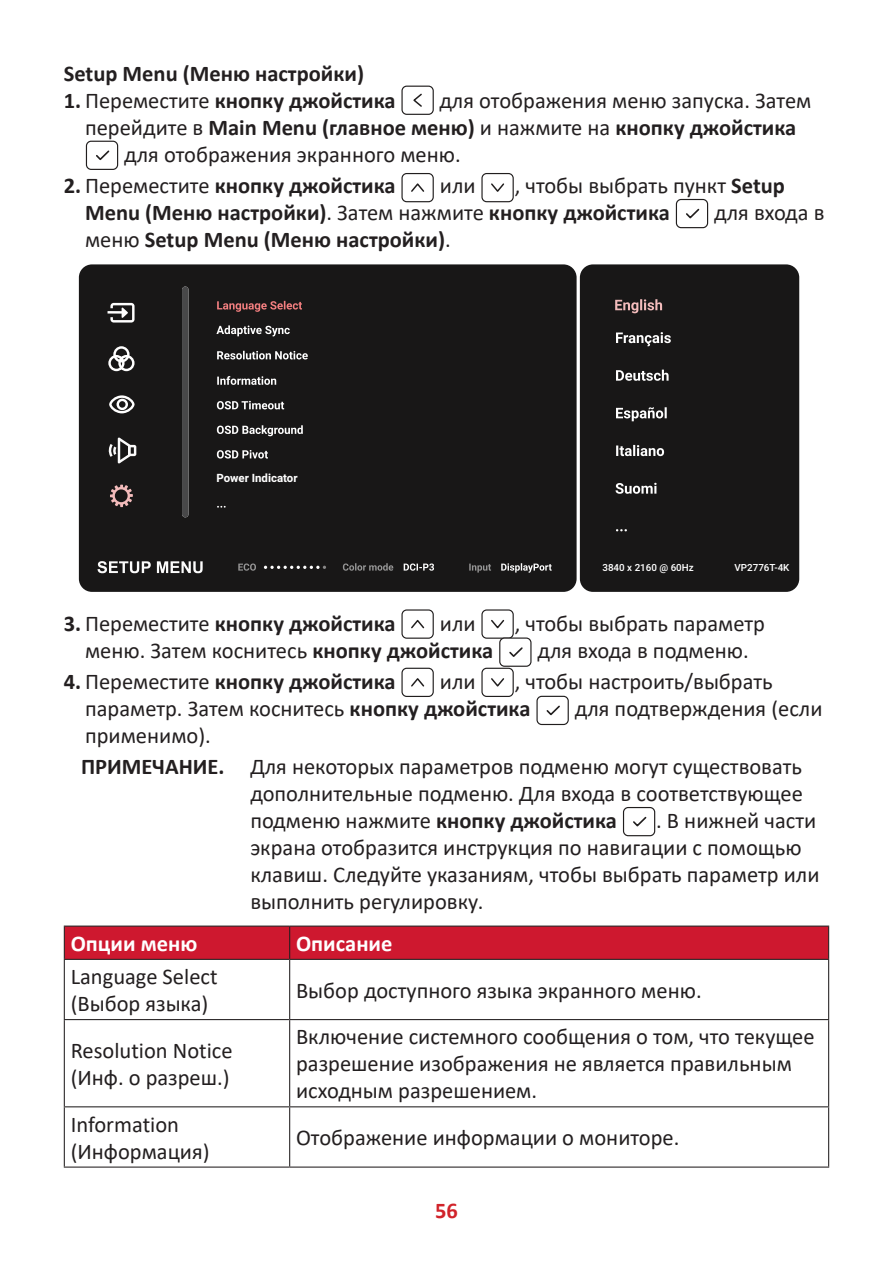
<style>
.page{position:relative;width:893px;height:1263px;background:#fff}
.page>*{position:absolute;margin:0;border:0;box-sizing:border-box;transform-origin:0 0}
.t1{font:22.5px/27px "Calibri";color:#231f20}
.t2{font:700 22.5px/27px "Calibri";color:#231f20}
.t3{font:700 22.5px "Calibri";color:#fff}
.t4{font:700 22.5px "Calibri";color:#d1232a}
.t5{font:700 11.4px "Heebo";color:#fff}
.t6{font:500 9.75px "Heebo";color:#fff}
.s1{font-weight:400}
.s2{font-weight:700}
</style>
<div class="page">
<div style="left:401px;top:86px;width:33px;height:29px;border:1px solid #211e1e;border-radius:5px"></div>
<svg style="left:413px;top:93px;width:9px;height:14px"></svg>
<div style="left:86px;top:141px;width:32px;height:29px;border:1px solid #211e1e;border-radius:5px"></div>
<svg style="left:96px;top:150px;width:14px;height:11px"></svg>
<div style="left:401px;top:173px;width:33px;height:29px;border:1px solid #211e1e;border-radius:5px"></div>
<svg style="left:411px;top:183px;width:14px;height:9px"></svg>
<div style="left:481px;top:173px;width:33px;height:29px;border:1px solid #211e1e;border-radius:5px"></div>
<svg style="left:491px;top:183px;width:14px;height:9px"></svg>
<div style="left:676px;top:199px;width:32px;height:29px;border:1px solid #211e1e;border-radius:5px"></div>
<svg style="left:686px;top:208px;width:14px;height:11px"></svg>
<div style="left:79px;top:264px;width:498px;height:328px;background:#181717"></div>
<div style="left:580px;top:264px;width:219px;height:328px;background:#181717;border-radius:13px"></div>
<svg style="left:97px;top:561px;width:106px;height:12px"></svg>
<svg style="left:217px;top:301px;width:85px;height:11px"></svg>
<svg style="left:216px;top:325px;width:74px;height:11px"></svg>
<svg style="left:217px;top:351px;width:91px;height:8px"></svg>
<svg style="left:217px;top:376px;width:59px;height:9px"></svg>
<svg style="left:217px;top:401px;width:67px;height:8px"></svg>
<svg style="left:217px;top:425px;width:86px;height:11px"></svg>
<svg style="left:217px;top:450px;width:51px;height:8px"></svg>
<svg style="left:217px;top:506px;width:9px;height:2px"></svg>
<svg style="left:469px;top:564px;width:22px;height:9px"></svg>
<svg style="left:501px;top:563px;width:51px;height:10px"></svg>
<svg style="left:404px;top:563px;width:30px;height:8px"></svg>
<svg style="left:343px;top:563px;width:50px;height:8px"></svg>
<svg style="left:238px;top:563px;width:18px;height:8px"></svg>
<svg style="left:264px;top:566px;width:62px;height:3px"></svg>
<svg style="left:182px;top:286px;width:7px;height:231px;background:#4d4d4e"></svg>
<hr style="left:108px;top:311px;width:14px;height:3px;background:#fff">
<svg style="left:110px;top:303px;width:25px;height:20px"></svg>
<svg style="left:108px;top:346px;width:27px;height:25px"></svg>
<svg style="left:107px;top:437px;width:29px;height:26px"></svg>
<svg style="left:110px;top:485px;width:23px;height:22px"></svg>
<svg style="left:109px;top:395px;width:26px;height:18px"></svg>
<svg style="left:616px;top:332px;width:55px;height:14px"></svg>
<svg style="left:616px;top:370px;width:53px;height:11px"></svg>
<svg style="left:616px;top:407px;width:51px;height:14px"></svg>
<svg style="left:616px;top:445px;width:48px;height:11px"></svg>
<svg style="left:616px;top:483px;width:41px;height:11px"></svg>
<svg style="left:616px;top:529px;width:11px;height:2px"></svg>
<svg style="left:615px;top:299px;width:47px;height:14px"></svg>
<div style="left:401px;top:609px;width:33px;height:30px;border:1px solid #211e1e;border-radius:5px"></div>
<svg style="left:411px;top:619px;width:14px;height:10px"></svg>
<div style="left:481px;top:609px;width:33px;height:30px;border:1px solid #211e1e;border-radius:5px"></div>
<svg style="left:491px;top:619px;width:14px;height:10px"></svg>
<div style="left:499px;top:637px;width:32px;height:30px;border:1px solid #211e1e;border-radius:5px"></div>
<svg style="left:509px;top:647px;width:14px;height:10px"></svg>
<div style="left:401px;top:668px;width:33px;height:29px;border:1px solid #211e1e;border-radius:5px"></div>
<svg style="left:411px;top:678px;width:14px;height:9px"></svg>
<div style="left:481px;top:668px;width:33px;height:29px;border:1px solid #211e1e;border-radius:5px"></div>
<svg style="left:491px;top:678px;width:14px;height:9px"></svg>
<div style="left:536px;top:696px;width:33px;height:29px;border:1px solid #211e1e;border-radius:5px"></div>
<svg style="left:546px;top:705px;width:14px;height:11px"></svg>
<div style="left:623px;top:807px;width:32px;height:29px;border:1px solid #211e1e;border-radius:5px"></div>
<svg style="left:633px;top:816px;width:14px;height:11px"></svg>
<div style="left:65px;top:927px;width:763px;height:32px;background:#ce182f"></div>
<hr style="left:64px;top:925px;width:226px;height:2px;background:#231f20">
<hr style="left:64px;top:927px;width:1px;height:32px;background:#231f20">
<hr style="left:290px;top:925px;width:539px;height:2px;background:#231f20">
<hr style="left:289px;top:927px;width:1px;height:32px;background:#231f20">
<hr style="left:828px;top:927px;width:1px;height:32px;background:#231f20">
<hr style="left:64px;top:959px;width:226px;height:1px;background:#231f20">
<hr style="left:64px;top:960px;width:1px;height:59px;background:#231f20">
<hr style="left:290px;top:959px;width:539px;height:1px;background:#231f20">
<hr style="left:289px;top:960px;width:1px;height:59px;background:#231f20">
<hr style="left:828px;top:960px;width:1px;height:59px;background:#231f20">
<hr style="left:64px;top:1019px;width:226px;height:1px;background:#231f20">
<hr style="left:64px;top:1020px;width:1px;height:86px;background:#231f20">
<hr style="left:290px;top:1019px;width:539px;height:1px;background:#231f20">
<hr style="left:289px;top:1020px;width:1px;height:86px;background:#231f20">
<hr style="left:828px;top:1020px;width:1px;height:86px;background:#231f20">
<hr style="left:64px;top:1106px;width:226px;height:1px;background:#231f20">
<hr style="left:64px;top:1107px;width:1px;height:59px;background:#231f20">
<hr style="left:290px;top:1106px;width:539px;height:1px;background:#231f20">
<hr style="left:289px;top:1107px;width:1px;height:59px;background:#231f20">
<hr style="left:828px;top:1107px;width:1px;height:59px;background:#231f20">
<hr style="left:64px;top:1166px;width:226px;height:1px;background:#231f20">
<hr style="left:290px;top:1166px;width:539px;height:1px;background:#231f20">
<p class="t2" style="left:64px;top:59px;width:302px">Setup Menu (Меню настройки)</p>
<p class="t2" style="left:64px;top:87px;width:333px">1. <span class="s1">Переместите</span> кнопку джойстика</p>
<p class="t1" style="left:439px;top:86px;width:373px">для отображения меню запуска. Затем</p>
<p class="t2" style="left:85px;top:114px;width:713px"><span class="s1">перейдите в</span> Main Menu (главное меню) <span class="s1">и нажмите на</span> кнопку джойстика</p>
<p class="t1" style="left:124px;top:140px;width:338px">для отображения экранного меню.</p>
<p class="t2" style="left:64px;top:172px;width:333px">2. <span class="s1">Переместите</span> кнопку джойстика</p>
<p class="t1" style="left:440px;top:172px;width:37px">или</p>
<p class="t2" style="left:85px;top:172px;width:701px;text-indent:430px"><span class="s1">, чтобы выбрать пункт</span> Setup<br>Menu (Меню настройки)<span class="s1">. Затем нажмите</span> кнопку джойстика</p>
<p class="t1" style="left:714px;top:199px;width:112px">для входа в</p>
<p class="t2" style="left:85px;top:226px;width:367px"><span class="s1">меню</span> Setup Menu (Меню настройки)<span class="s1">.</span></p>
<p class="t5" style="left:216px;top:470px;width:83px">Power Indicator</p>
<p class="t6" style="left:602px;top:560px;width:93px">3840 x 2160 @ 60Hz</p>
<p class="t6" style="left:734px;top:560px;width:56px">VP2776T-4K</p>
<p class="t2" style="left:64px;top:609px;width:333px">3. <span class="s1">Переместите</span> кнопку джойстика</p>
<p class="t1" style="left:440px;top:609px;width:37px">или</p>
<p class="t1" style="left:515px;top:609px;width:252px">, чтобы выбрать параметр</p>
<p class="t1" style="left:85px;top:636px;width:410px">меню. Затем коснитесь <span class="s2">кнопку джойстика</span></p>
<p class="t1" style="left:538px;top:636px;width:213px">для входа в подменю.</p>
<p class="t2" style="left:64px;top:668px;width:333px">4. <span class="s1">Переместите</span> кнопку джойстика</p>
<p class="t1" style="left:440px;top:667px;width:37px">или</p>
<p class="t1" style="left:85px;top:667px;width:689px;text-indent:430px">, чтобы настроить/выбрать параметр. Затем коснитесь <span class="s2">кнопку джойстика</span></p>
<p class="t1" style="left:575px;top:694px;width:249px">для подтверждения (если</p>
<p class="t1" style="left:81px;top:719px;width:722px;line-height:31.2px">применимо).<br><span class="s2">ПРИМЕЧАНИЕ.</span> Для некоторых параметров подменю могут существовать</p>
<p class="t1" style="left:250px;top:780px;width:554px">дополнительные подменю. Для входа в соответствующее подменю нажмите <span class="s2">кнопку джойстика</span></p>
<p class="t1" style="left:250px;top:807px;width:571px;text-indent:406px">. В нижней части экрана отобразится инструкция по навигации с помощью клавиш. Следуйте указаниям, чтобы выбрать параметр или выполнить регулировку.</p>
<p class="t3" style="left:71px;top:927px;width:128px">Опции меню</p>
<p class="t3" style="left:296px;top:927px;width:98px">Описание</p>
<p class="t1" style="left:71px;top:962px;width:148px">Language Select (Выбор языка)</p>
<p class="t1" style="left:296px;top:976px;width:407px">Выбор доступного языка экранного меню.</p>
<p class="t1" style="left:71px;top:1036px;width:163px">Resolution Notice (Инф. о разреш.)</p>
<p class="t1" style="left:71px;top:1110px;width:140px">Information (Информация)</p>
<p class="t1" style="left:296px;top:1023px;width:520px">Включение системного сообщения о том, что текущее разрешение изображения не является правильным исходным разрешением.</p>
<p class="t1" style="left:296px;top:1123px;width:385px">Отображение информации о мониторе.</p>
<p class="t4" style="left:435px;top:1194px;width:24px">56</p>
</div>
